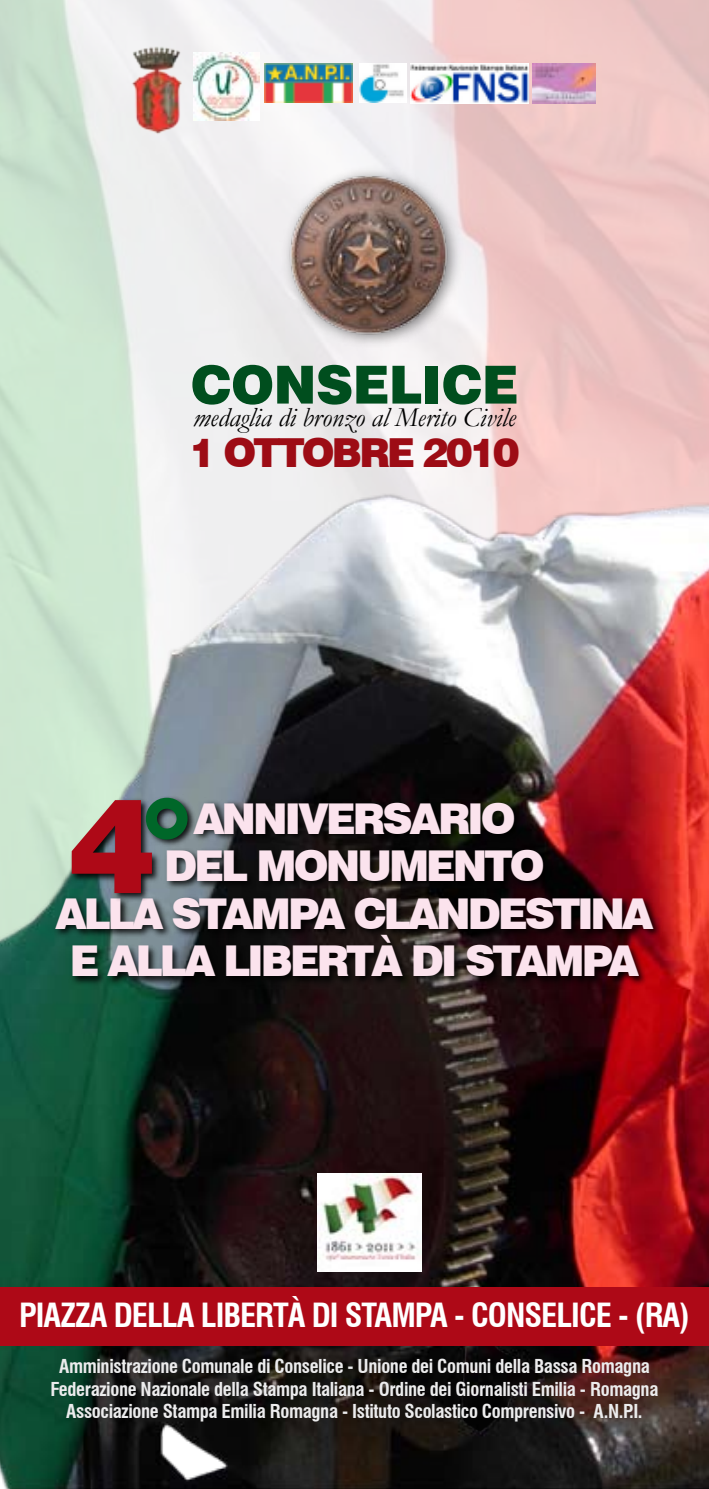
<style>
.page{position:relative;width:709px;height:1489px;background:#fff}
.page>*{position:absolute;margin:0;border:0;box-sizing:border-box;transform-origin:0 0}
.t1{font:900 132.5px "Swiss 721 BT";color:#ae0917}
.t2{font:900 52.5px "Swiss 721 BT";letter-spacing:-.01em;color:#004e1e}
.t3{font:900 42.5px/47.5px "Swiss 721 BT";letter-spacing:-.07em;color:#fbe3ed;text-align:center}
.t4{font:900 40px "Swiss 721 BT";letter-spacing:-.07em;color:#9d0c15}
.t5{font:700 condensed 32.5px "Swiss 721 BT";letter-spacing:-.03em;color:#fff}
.t6{font:italic 27.5px "Garamond";letter-spacing:-.005em;color:#000}
.t7{font:700 condensed 18.75px/22.5px "Swiss 721 BT";letter-spacing:-.02em;color:#ececed;text-align:center}
.s1{color:#006729}
</style>
<div class="page">
<img style="left:0;top:0;width:709px;height:485px">
<img style="left:0;top:485px;width:709px;height:1003px">
<div style="left:0;top:1287px;width:709px;height:58px;background:#ae0917"></div>
<img style="left:193px;top:53px;width:67px;height:68px">
<img style="left:359px;top:64px;width:47px;height:39px">
<img style="left:265px;top:64px;width:88px;height:39px">
<img style="left:411px;top:64px;width:117px;height:39px">
<img style="left:125px;top:42px;width:63px;height:93px">
<img style="left:318px;top:1173px;width:103px;height:98px">
<img style="left:532px;top:64px;width:63px;height:39px">
<div style="left:279px;top:164px;width:186px;height:188px;background:#000;opacity:.52"></div>
<img style="left:286px;top:172px;width:165px;height:165px">
<div style="left:52px;top:797px;width:610px;height:189px;background:#000;opacity:.86"></div>
<div style="left:68px;top:794px;width:130px;height:108px;background:#000;opacity:.88"></div>
<h2 class="t2" style="left:190px;top:353px;width:329px">CONSELICE</h2>
<h3 class="t6" style="left:193px;top:399px;width:324px">medaglia di bronzo al Merito Civile</h3>
<h3 class="t4" style="left:189px;top:429px;width:331px">1 OTTOBRE 2010</h3>
<h1 class="t1" style="left:68px;top:765px;width:122px">4<span class="s1">°</span></h1>
<h3 class="t3" style="left:55px;top:794px;width:599px">ANNIVERSARIO<br>DEL MONUMENTO<br>ALLA STAMPA CLANDESTINA<br>E ALLA LIBERTÀ DI STAMPA</h3>
<h3 class="t5" style="left:19px;top:1295px;width:672px">PIAZZA DELLA LIBERTÀ DI STAMPA - CONSELICE - (RA)</h3>
<p class="t7" style="left:51px;top:1354px;width:609px">Amministrazione Comunale di Conselice - Unione dei Comuni della Bassa Romagna<br>Federazione Nazionale della Stampa Italiana - Ordine dei Giornalisti Emilia - Romagna<br>Associazione Stampa Emilia Romagna - Istituto Scolastico Comprensivo - A.N.P.I.</p>
</div>
